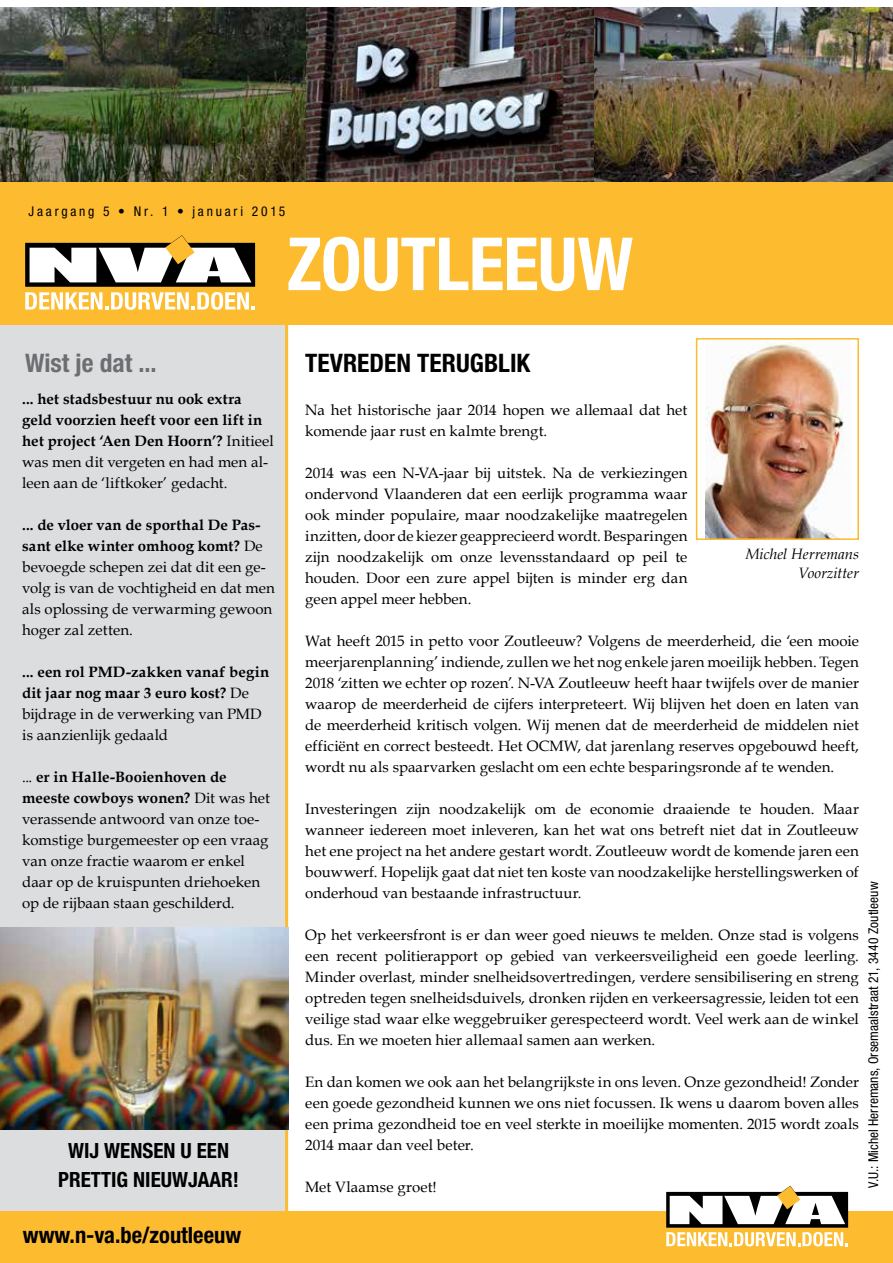
<style>
.page{position:relative;width:893px;height:1263px;background:#fff}
.page>*{position:absolute;margin:0;border:0;box-sizing:border-box;transform-origin:0 0}
.t1{font:700 condensed 73.5px "Helvetica Neue LT Std";letter-spacing:-.005em;color:#fff}
.t2{font:700 condensed 25.5px "Helvetica Neue LT Std";color:#000}
.t3{font:700 condensed 25.5px "Helvetica Neue LT Std";color:#6d6e71}
.t4{font:700 condensed 22.5px "Helvetica Neue LT Std";color:#000}
.t5{font:700 condensed 21px/28.5px "Helvetica Neue LT Std";color:#000;text-align:center}
.t6{font:15px/21px "Book Antiqua";letter-spacing:.005em;color:#000;text-align:justify}
.t7{font:700 15px/21px "Book Antiqua";letter-spacing:.01em;color:#000}
.t8{font:italic 15px/19.5px "Book Antiqua";color:#000;text-align:right}
.t9{font:condensed 13.5px "Helvetica Neue LT Std";letter-spacing:.01em;color:#000}
.t10{font:condensed 13.5px "Helvetica Neue LT Std";letter-spacing:.205em;color:#000}
.s1{font-weight:400}
.s2{font-weight:700}
</style>
<div class="page">
<div style="left:0;top:315px;width:287px;height:948px;background:#dcddde"></div>
<img style="left:0;top:8px;width:893px;height:175px">
<div style="left:0;top:1211px;width:893px;height:52px;background:#fdbb30"></div>
<svg style="left:666px;top:1186px;width:182px;height:60px"></svg>
<hr style="left:285px;top:221px;width:3px;height:990px;background:#fdbb30">
<div style="left:0;top:183px;width:893px;height:142px;background:#fdbb30"></div>
<svg style="left:25px;top:235px;width:230px;height:75px"></svg>
<img style="left:705px;top:343px;width:139px;height:194px">
<div style="left:696px;top:338px;width:163px;height:202px;border:2px solid #fdbb30"></div>
<img style="left:0;top:928px;width:288px;height:202px">
<p class="t10" style="left:28px;top:203px;width:259px">Jaargang 5 • Nr. 1 • januari 2015</p>
<h1 class="t1" style="left:287px;top:219px;width:348px">ZOUTLEEUW</h1>
<h2 class="t3" style="left:25px;top:348px;width:133px">Wist je dat ...</h2>
<p class="t7" style="left:22px;top:388px;width:253px">... het stadsbestuur nu ook extra geld voorzien heeft voor een lift in het project ‘Aen Den Hoorn’? <span class="s1">Initieel was men dit vergeten en had men al&shy;leen aan de ‘liftkoker’ gedacht.</span></p>
<p class="t6" style="left:22px;top:514px;width:254px;text-align:left"><span class="s2">... de vloer van de sporthal De Pas&shy;sant elke winter omhoog komt?</span> De bevoegde schepen zei dat dit een ge&shy;volg is van de vochtigheid en dat men als oplossing de verwarming gewoon hoger zal zetten.</p>
<p class="t7" style="left:22px;top:661px;width:249px">... een rol PMD-zakken vanaf begin dit jaar nog maar 3 euro kost? <span class="s1">De bijdrage in de verwerking van PMD is aanzienlijk gedaald</span></p>
<p class="t6" style="left:22px;top:766px;width:249px;text-align:left">... <span class="s2">er in Halle-Booienhoven de meeste cowboys wonen?</span> Dit was het verassende antwoord van onze toe&shy;komstige burgemeester op een vraag van onze fractie waarom er enkel daar op de kruispunten driehoeken op de rijbaan staan geschilderd.</p>
<h3 class="t5" style="left:58px;top:1136px;width:182px">WIJ WENSEN U EEN<br>PRETTIG NIEUWJAAR!</h3>
<h3 class="t4" style="left:23px;top:1221px;width:220px">www.n-va.be/zoutleeuw</h3>
<h2 class="t2" style="left:305px;top:348px;width:226px">TEVREDEN TERUGBLIK</h2>
<p class="t6" style="left:305px;top:399px;width:384px">Na het historische jaar 2014 hopen we allemaal dat het komende jaar rust en kalmte brengt.</p>
<p class="t6" style="left:305px;top:462px;width:384px">2014 was een N-VA-jaar bij uitstek. Na de verkiezingen ondervond Vlaanderen dat een eerlijk programma waar ook minder populaire, maar noodzakelijke maatregelen inzitten, door de kiezer geapprecieerd wordt. Besparingen zijn noodzakelijk om onze levensstandaard op peil te houden. Door een zure appel bijten is minder erg dan geen appel meer hebben.</p>
<p class="t6" style="left:305px;top:630px;width:555px">Wat heeft 2015 in petto voor Zoutleeuw? Volgens de meerderheid, die ‘een mooie meerjarenplanning’ indiende, zullen we het nog enkele jaren moeilijk hebben. Tegen 2018 ‘zitten we echter op rozen’. N-VA Zoutleeuw heeft haar twijfels over de manier waarop de meerderheid de cijfers interpreteert. Wij blijven het doen en laten van de meerderheid kritisch volgen. Wij menen dat de meerderheid de middelen niet efficiënt en correct besteedt. Het OCMW, dat jarenlang reserves opgebouwd heeft, wordt nu als spaarvarken geslacht om een echte besparingsronde af te wenden.</p>
<p class="t6" style="left:305px;top:798px;width:555px">Investeringen zijn noodzakelijk om de economie draaiende te houden. Maar wanneer iedereen moet inleveren, kan het wat ons betreft niet dat in Zoutleeuw het ene project na het andere gestart wordt. Zoutleeuw wordt de komende jaren een bouwwerf. Hopelijk gaat dat niet ten koste van noodzakelijke herstellingswerken of onderhoud van bestaande infrastructuur.</p>
<p class="t6" style="left:305px;top:924px;width:555px">Op het verkeersfront is er dan weer goed nieuws te melden. Onze stad is volgens een recent politierapport op gebied van verkeersveiligheid een goede leerling.<br>Minder overlast, minder snelheidsovertredingen, verdere sensibilisering en streng optreden tegen snelheidsduivels, dronken rijden en verkeersagressie, leiden tot een veilige stad waar elke weggebruiker gerespecteerd wordt. Veel werk aan de winkel dus. En we moeten hier allemaal samen aan werken.</p>
<p class="t6" style="left:305px;top:1071px;width:555px">En dan komen we ook aan het belangrijkste in ons leven. Onze gezondheid! Zonder een goede gezondheid kunnen we ons niet focussen. Ik wens u daarom boven alles een prima gezondheid toe en veel sterkte in moeilijke momenten. 2015 wordt zoals 2014 maar dan veel beter.</p>
<p class="t6" style="left:305px;top:1176px;width:133px">Met Vlaamse groet!</p>
<p class="t8" style="left:745px;top:543px;width:115px">Michel Herremans<br>Voorzitter</p>
<p class="t9" style="left:866px;top:1188px;width:308px;rotate:-90deg">V.U.: Michel Herremans, Orsemaalstraat 21, 3440 Zoutleeuw</p>
</div>
